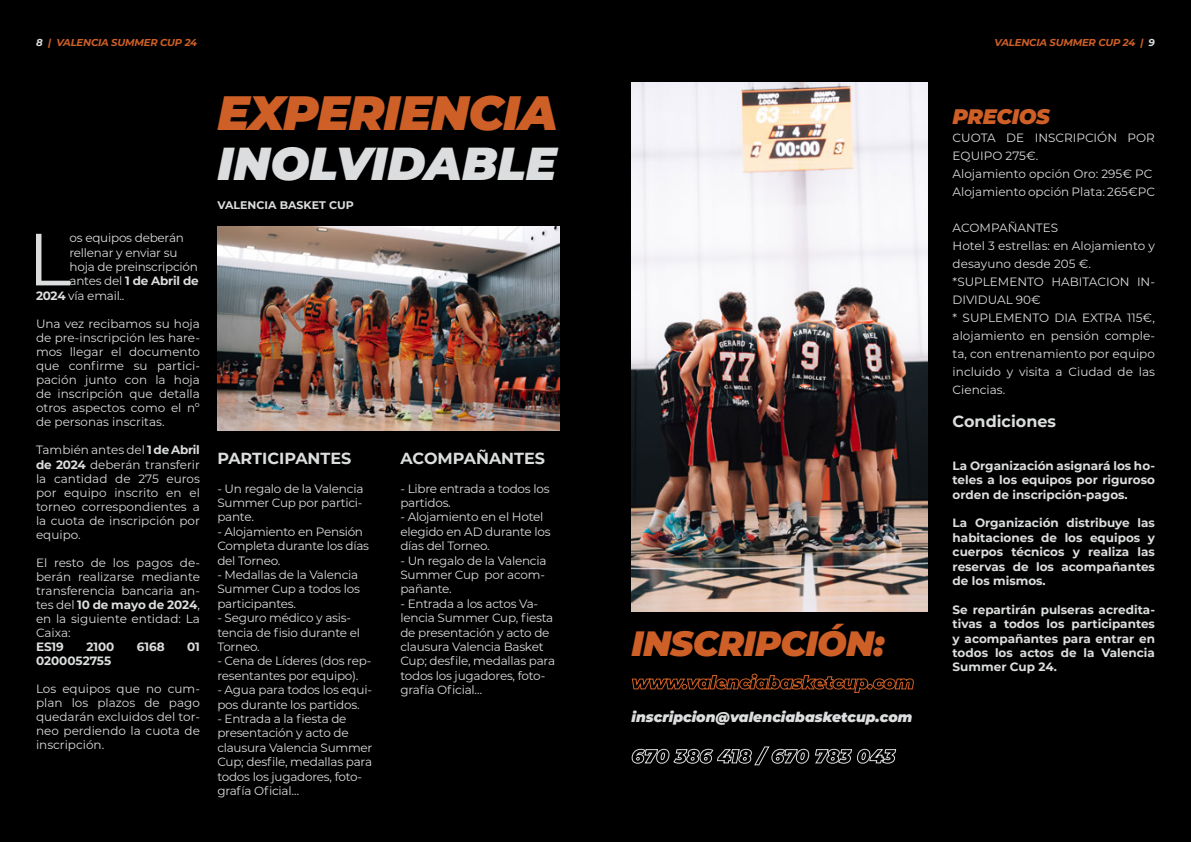
<style>
.page{position:relative;width:1191px;height:842px;background:#fff}
.page>*{position:absolute;margin:0;border:0;box-sizing:border-box;transform-origin:0 0}
.t1{font:73.7px "Montserrat";color:#dcddde}
.t2{font:italic 900 48px "Montserrat";letter-spacing:-.02em;color:#ce5f27}
.t3{font:italic 900 46px "Montserrat";color:#dcddde}
.t4{font:italic 900 35px "Montserrat";letter-spacing:-.02em;color:#ce5f27}
.t5{font:italic 900 21px "Montserrat";letter-spacing:-.02em;color:#ce5f27}
.t6{font:700 16px "Montserrat";color:#dcddde}
.t7{font:italic 900 14px "Montserrat";color:#dcddde}
.t8{font:12px/14.4px "Montserrat";letter-spacing:-.02em;color:#dcddde}
.t9{font:700 12px/14.4px "Montserrat";color:#dcddde;text-align:justify}
.t10{font:12px/18px "Montserrat";color:#dcddde}
.t11{font:700 11px "Montserrat";color:#dcddde}
.t12{font:italic 700 10px "Montserrat";letter-spacing:-.02em;color:#ce5f27}
.s1{color:#dcddde}
.s2{font-weight:400}
.s3{font-weight:700}
</style>
<div class="page">
<div style="left:0;top:0;width:595px;height:842px;background:#000"></div>
<div style="left:595px;top:0;width:596px;height:842px;background:#000"></div>
<img style="left:217px;top:227px;width:342px;height:204px">
<img style="left:631px;top:83px;width:296px;height:528px">
<svg style="left:631px;top:673px;width:283px;height:20px"></svg>
<svg style="left:631px;top:746px;width:265px;height:20px"></svg>
<p class="t12" style="left:36px;top:35px;width:163px"><span class="s1">8</span> | VALENCIA SUMMER CUP 24</p>
<p class="t12" style="left:994px;top:35px;width:162px">VALENCIA SUMMER CUP 24 | <span class="s1">9</span></p>
<h1 class="t1" style="left:28px;top:209px;width:45px">L</h1>
<p class="t8" style="left:70px;top:230px;width:116px">os equipos deberán</p>
<p class="t8" style="left:70px;top:245px;width:109px">rellenar y enviar su</p>
<p class="t8" style="left:70px;top:259px;width:130px">hoja de preinscripción</p>
<p class="t9" style="left:70px;top:273px;width:131px"><span class="s2">antes del</span> 1 de Abril de</p>
<p class="t8" style="left:36px;top:288px;width:90px"><span class="s3">2024</span> vía email..</p>
<p class="t8" style="left:36px;top:316px;width:165px;line-height:14px;text-align:justify">Una vez recibamos su hoja de pre-inscripción les hare&shy;mos llegar el documento que confirme su partici&shy;pación junto con la hoja de inscripción que detalla otros aspectos como el nº de personas inscritas.</p>
<p class="t8" style="left:36px;top:442px;width:165px;line-height:14.1px;text-align:justify">También antes del <span class="s3">1 de Abril de 2024</span> deberán transferir la cantidad de 275 euros por equipo inscrito en el torneo correspondientes a la cuota de inscripción por equipo.</p>
<p class="t8" style="left:36px;top:555px;width:165px;line-height:14px;text-align:justify">El resto de los pagos de&shy;berán realizarse mediante transferencia bancaria an&shy;tes del <span class="s3">10 de mayo de 2024</span>, en la siguiente entidad: La Caixa:</p>
<p class="t9" style="left:36px;top:639px;width:29px">ES19</p>
<p class="t9" style="left:86px;top:639px;width:30px">2100</p>
<p class="t9" style="left:137px;top:639px;width:29px">6168</p>
<p class="t9" style="left:187px;top:639px;width:14px">01</p>
<p class="t9" style="left:36px;top:653px;width:77px">0200052755</p>
<p class="t8" style="left:36px;top:681px;width:165px;line-height:14px;text-align:justify">Los equipos que no cum&shy;plan los plazos de pago quedarán excluidos del tor&shy;neo perdiendo la cuota de inscripción.</p>
<h2 class="t2" style="left:217px;top:77px;width:342px">EXPERIENCIA</h2>
<h3 class="t3" style="left:217px;top:129px;width:341px">INOLVIDABLE</h3>
<p class="t11" style="left:217px;top:197px;width:138px">VALENCIA BASKET CUP</p>
<h3 class="t6" style="left:217px;top:447px;width:135px">PARTICIPANTES</h3>
<p class="t8" style="left:217px;top:481px;width:148px;text-align:justify">- Un regalo de la Valencia Summer Cup por partici&shy;pante.</p>
<p class="t8" style="left:217px;top:524px;width:153px">- Alojamiento en Pensión<br>Completa durante los días del Torneo.</p>
<p class="t8" style="left:217px;top:567px;width:144px">- Medallas de la Valencia<br>Summer Cup a todos los participantes.</p>
<p class="t8" style="left:217px;top:610px;width:144px">- Seguro médico y asis&shy;tencia de fisio durante el<br>Torneo.</p>
<p class="t8" style="left:217px;top:654px;width:155px">- Cena de Líderes (dos rep&shy;resentantes por equipo).</p>
<p class="t8" style="left:217px;top:682px;width:156px">- Agua para todos los equi&shy;pos durante los partidos.</p>
<p class="t8" style="left:217px;top:711px;width:157px">- Entrada a la fiesta de presentación y acto de clausura Valencia Summer<br>Cup; desfile, medallas para todos los jugadores, foto&shy;grafía Oficial…</p>
<h3 class="t6" style="left:400px;top:447px;width:146px">ACOMPAÑANTES</h3>
<p class="t8" style="left:400px;top:481px;width:151px">- Libre entrada a todos los partidos.</p>
<p class="t8" style="left:400px;top:510px;width:152px">- Alojamiento en el Hotel elegido en AD durante los días del Torneo.</p>
<p class="t8" style="left:400px;top:553px;width:148px">- Un regalo de la Valencia<br>Summer Cup por acom&shy;pañante.</p>
<p class="t8" style="left:400px;top:596px;width:156px">- Entrada a los actos Va&shy;lencia Summer Cup, fiesta de presentación y acto de clausura Valencia Basket<br>Cup; desfile, medallas para todos los jugadores, foto&shy;grafía Oficial…</p>
<h3 class="t4" style="left:631px;top:617px;width:255px">INSCRIPCIÓN:</h3>
<p class="t7" style="left:631px;top:706px;width:282px">inscripcion@valenciabasketcup.com</p>
<h3 class="t5" style="left:952px;top:101px;width:99px">PRECIOS</h3>
<p class="t10" style="left:952px;top:128px;width:204px">CUOTA DE INSCRIPCIÓN POR<br>EQUIPO 275€.<br>Alojamiento opción Oro: 295€ PC<br>Alojamiento opción Plata: 265€PC</p>
<p class="t10" style="left:952px;top:218px;width:204px">ACOMPAÑANTES<br>Hotel 3 estrellas: en Alojamiento y desayuno desde 205 €. *SUPLEMENTO HABITACION IN-<br>DIVIDUAL 90€<br>* SUPLEMENTO DIA EXTRA 115€, alojamiento en pensión comple&shy;ta, con entrenamiento por equipo incluido y visita a Ciudad de las<br>Ciencias.</p>
<h3 class="t6" style="left:952px;top:409px;width:105px">Condiciones</h3>
<p class="t9" style="left:952px;top:458px;width:204px">La Organización asignará los ho&shy;teles a los equipos por riguroso orden de inscripción-pagos.</p>
<p class="t9" style="left:952px;top:515px;width:204px">La Organización distribuye las habitaciones de los equipos y cuerpos técnicos y realiza las reservas de los acompañantes de los mismos.</p>
<p class="t9" style="left:952px;top:602px;width:204px">Se repartirán pulseras acredita&shy;tivas a todos los participantes y acompañantes para entrar en todos los actos de la Valencia Summer Cup 24.</p>
</div>
